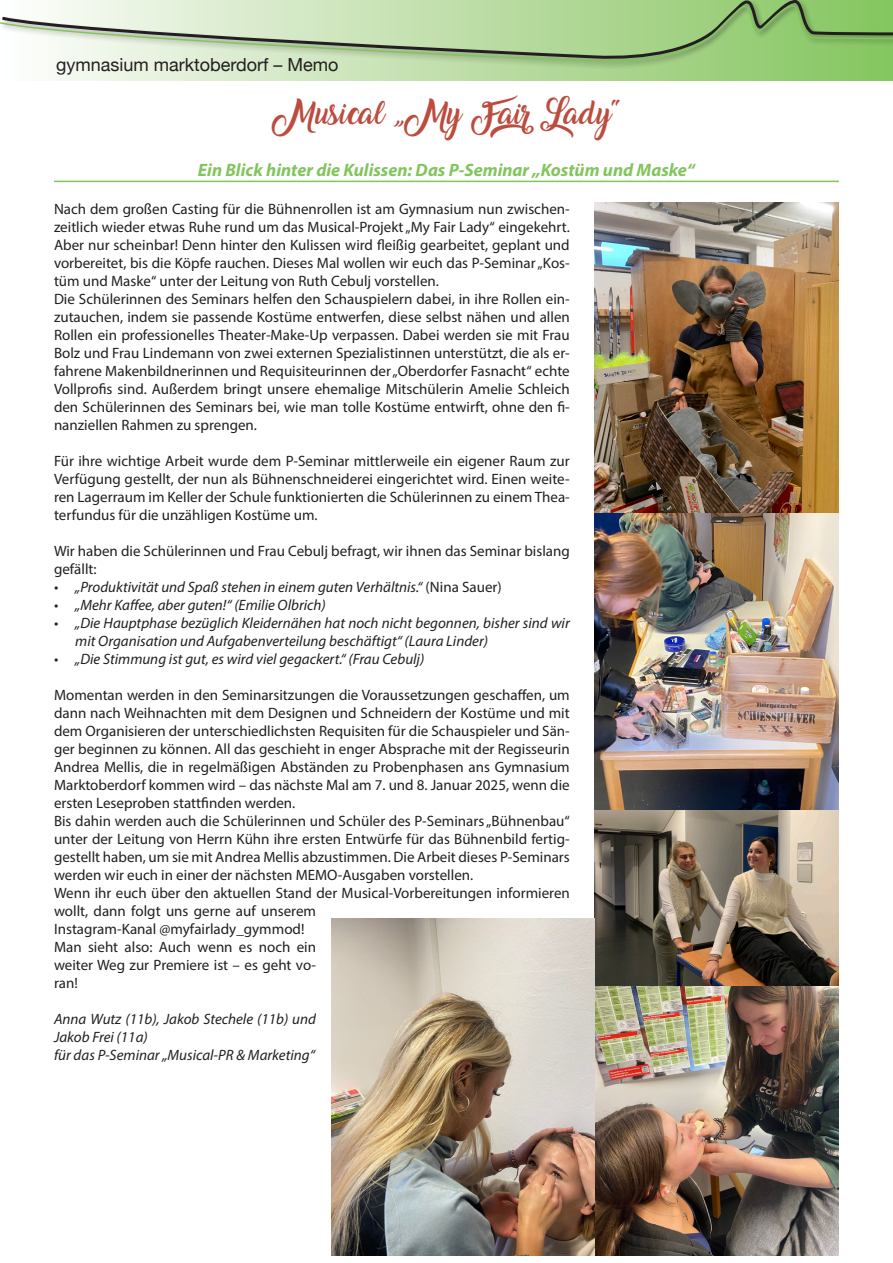
<style>
.page{position:relative;width:893px;height:1263px;background:#fff}
.page>*{position:absolute;margin:0;border:0;box-sizing:border-box;transform-origin:0 0}
.Text{font:21px "Amarillo";color:#bc4c3e}
.Überschriften{font:italic 700 18px "Myriad Pro";color:#82c55d}
.t1{font:18px "Helvetica Neue";color:#231f20}
.Text-2{font:15px/18px "Myriad Pro";color:#231f20;text-align:justify}
.Text-3{font:italic 15px/18px "Myriad Pro";color:#231f20}
.s1{font-style:normal}
</style>
<div class="page">
<div style="left:2px;top:0;width:891px;height:81px;background:linear-gradient(to right,#fdfcfb,#84c45e)"></div>
<div style="left:0;top:0;width:893px;height:70px;background:#231f20;opacity:.35"></div>
<svg style="left:0;top:0;width:893px;height:5px;background:#bedcaa"></svg>
<svg style="left:0;top:5px;width:893px;height:61px;background:#b4d2a0"></svg>
<hr style="left:54px;top:181px;width:785px;height:1px;background:#82c55d">
<img style="left:594px;top:202px;width:245px;height:1054px">
<img style="left:331px;top:918px;width:263px;height:338px">
<p class="t1" style="left:56px;top:52px;width:284px">gymnasium marktoberdorf – Memo</p>
<p class="Text" style="left:273px;top:104px;width:349px">Musical „My FairLady“</p>
<p class="Überschriften" style="left:198px;top:158px;width:498px">Ein Blick hinter die Kulissen: Das P-Seminar „Kostüm und Maske“</p>
<p class="Text-2" style="left:54px;top:199px;width:517px">Nach dem großen Casting für die Bühnenrollen ist am Gymnasium nun zwischen&shy;zeitlich wieder etwas Ruhe rund um das Musical-Projekt „My Fair Lady“ eingekehrt.<br>Aber nur scheinbar! Denn hinter den Kulissen wird fleißig gearbeitet, geplant und vorbereitet, bis die Köpfe rauchen. Dieses Mal wollen wir euch das P-Seminar „Kos&shy;tüm und Maske“ unter der Leitung von Ruth Cebulj vorstellen.</p>
<p class="Text-2" style="left:54px;top:289px;width:517px">Die Schülerinnen des Seminars helfen den Schauspielern dabei, in ihre Rollen ein&shy;zutauchen, indem sie passende Kostüme entwerfen, diese selbst nähen und allen Rollen ein professionelles Theater-Make-Up verpassen. Dabei werden sie mit Frau Bolz und Frau Lindemann von zwei externen Spezialistinnen unterstützt, die als er&shy;fahrene Makenbildnerinnen und Requisiteurinnen der „Oberdorfer Fasnacht“ echte Vollprofis sind. Außerdem bringt unsere ehemalige Mitschülerin Amelie Schleich den Schülerinnen des Seminars bei, wie man tolle Kostüme entwirft, ohne den fi&shy;nanziellen Rahmen zu sprengen.</p>
<p class="Text-2" style="left:54px;top:451px;width:517px">Für ihre wichtige Arbeit wurde dem P-Seminar mittlerweile ein eigener Raum zur Verfügung gestellt, der nun als Bühnenschneiderei eingerichtet wird. Einen weite&shy;ren Lagerraum im Keller der Schule funktionierten die Schülerinnen zu einem Thea&shy;terfundus für die unzähligen Kostüme um.</p>
<p class="Text-2" style="left:54px;top:541px;width:517px">Wir haben die Schülerinnen und Frau Cebulj befragt, wir ihnen das Seminar bislang gefällt:</p>
<p class="Text-3" style="left:54px;top:577px;width:449px">• „Produktivität und Spaß stehen in einem guten Verhältnis.“ <span class="s1">(Nina Sauer)</span></p>
<p class="Text-3" style="left:54px;top:595px;width:273px">• „Mehr Kaffee, aber guten!“ (Emilie Olbrich)</p>
<p class="Text-3" style="left:75px;top:613px;width:496px;text-indent:-21px">• „Die Hauptphase bezüglich Kleidernähen hat noch nicht begonnen, bisher sind wir mit Organisation und Aufgabenverteilung beschäftigt“ (Laura Linder)</p>
<p class="Text-3" style="left:54px;top:649px;width:372px">• „Die Stimmung ist gut, es wird viel gegackert.“ (Frau Cebulj)</p>
<p class="Text-2" style="left:54px;top:685px;width:517px">Momentan werden in den Seminarsitzungen die Voraussetzungen geschaffen, um dann nach Weihnachten mit dem Designen und Schneidern der Kostüme und mit dem Organisieren der unterschiedlichsten Requisiten für die Schauspieler und Sän&shy;ger beginnen zu können. All das geschieht in enger Absprache mit der Regisseurin Andrea Mellis, die in regelmäßigen Abständen zu Probenphasen ans Gymnasium Marktoberdorf kommen wird – das nächste Mal am 7. und 8. Januar 2025, wenn die ersten Leseproben stattfinden werden.</p>
<p class="Text-2" style="left:54px;top:811px;width:517px">Bis dahin werden auch die Schülerinnen und Schüler des P-Seminars „Bühnenbau“ unter der Leitung von Herrn Kühn ihre ersten Entwürfe für das Bühnenbild fertig&shy;gestellt haben, um sie mit Andrea Mellis abzustimmen. Die Arbeit dieses P-Seminars werden wir euch in einer der nächsten MEMO-Ausgaben vorstellen.</p>
<p class="Text-2" style="left:54px;top:883px;width:517px;text-align:left">Wenn ihr euch über den aktuellen Stand der Musical-Vorbereitungen informieren wollt, dann folgt uns gerne auf unserem<br>Instagram-Kanal @myfairlady_gymmod!</p>
<p class="Text-2" style="left:54px;top:937px;width:264px">Man sieht also: Auch wenn es noch ein weiter Weg zur Premiere ist – es geht vo&shy;ran!</p>
<p class="Text-3" style="left:54px;top:1009px;width:264px">Anna Wutz (11b), Jakob Stechele (11b) und<br>Jakob Frei (11a)</p>
<p class="Text-3" style="left:54px;top:1045px;width:262px">für das P-Seminar „Musical-PR &amp; Marketing“</p>
</div>
